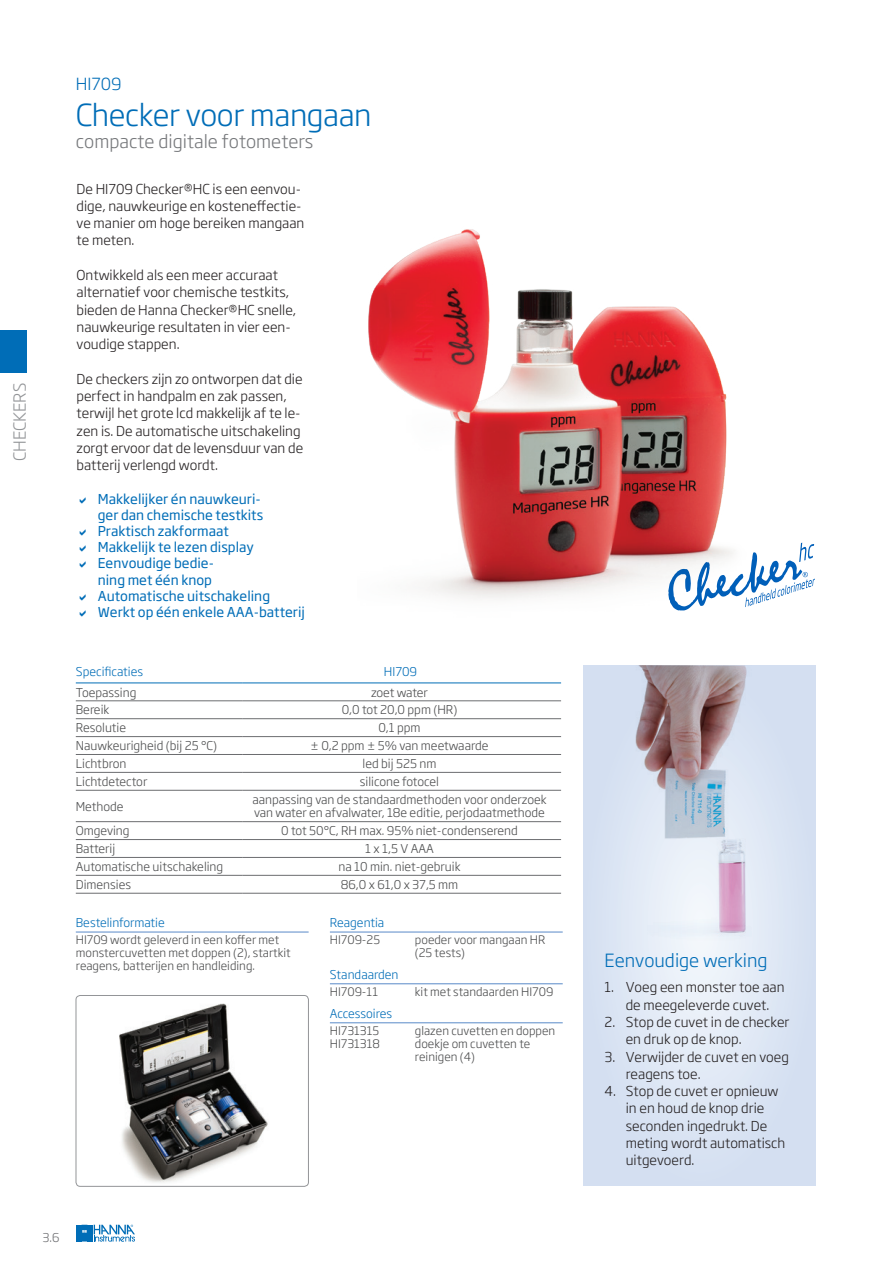
<style>
.page{position:relative;width:893px;height:1263px;background:#fff}
.page>*{position:absolute;margin:0;border:0;box-sizing:border-box;transform-origin:0 0}
.Artikel__titel{font:300 30px "Soho Gothic Pro";letter-spacing:-.015em;color:#006db7}
.Artikel__ondertitel{font:300 18px "Soho Gothic Pro";color:#76787b}
.Titel_2{font:300 18px "Soho Gothic Pro";color:#006db7}
.t1{font:300 16.5px "Soho Gothic Pro";color:#939598}
.Artikel__code{font:300 16.5px "Soho Gothic Pro";color:#006db7}
.t2{font:300 13.5px/17.2px "Soho Gothic Pro";color:#231f20}
.t3{font:13.5px/16.2px "Soho Gothic Pro";color:#006db7}
.Tabeltekst__midden{font:300 12px/13.5px "Soho Gothic Pro";color:#4b4c4d}
.Tabeltekst__links{font:300 12px "Soho Gothic Pro";color:#4b4c4d}
.Bestelinformatie__ti{font:300 12px "Soho Gothic Pro";color:#006db7}
.Tabeltekst__titel{font:300 12px "Soho Gothic Pro";color:#006db7}
.Tabeltekst__midden-2{font:300 12px "Soho Gothic Pro";letter-spacing:-.02em;color:#4b4c4d}
.t4{font:300 12px "Soho Gothic Pro";color:#6c6d70}
.Bestelinformatie__te{font:300 11.55px/12.8px "Soho Gothic Pro";color:#4b4c4d}
.Bestelinformatie__ta{font:300 11.55px/12.8px "Soho Gothic Pro";color:#4b4c4d}
</style>
<div class="page">
<img style="left:368px;top:229px;width:435px;height:382px">
<hr style="left:76px;top:932px;width:233px;height:1px;background:#598ac8">
<hr style="left:330px;top:932px;width:233px;height:1px;background:#598ac8">
<hr style="left:330px;top:983px;width:233px;height:1px;background:#598ac8">
<hr style="left:330px;top:1022px;width:233px;height:1px;background:#598ac8">
<svg style="left:584px;top:666px;width:232px;height:519px"></svg>
<img style="left:603px;top:666px;width:180px;height:293px">
<img style="left:119px;top:1003px;width:149px;height:180px">
<div style="left:76px;top:995px;width:233px;height:191px;border:1px solid #939598;border-radius:4px"></div>
<hr style="left:76px;top:718px;width:166px;height:1px;background:#6c6d70">
<hr style="left:242px;top:718px;width:319px;height:1px;background:#6c6d70">
<hr style="left:76px;top:736px;width:166px;height:1px;background:#6c6d70">
<hr style="left:242px;top:736px;width:319px;height:1px;background:#6c6d70">
<hr style="left:76px;top:754px;width:166px;height:1px;background:#6c6d70">
<hr style="left:242px;top:754px;width:319px;height:1px;background:#6c6d70">
<hr style="left:76px;top:772px;width:166px;height:1px;background:#6c6d70">
<hr style="left:242px;top:772px;width:319px;height:1px;background:#6c6d70">
<hr style="left:76px;top:790px;width:166px;height:1px;background:#6c6d70">
<hr style="left:242px;top:790px;width:319px;height:1px;background:#6c6d70">
<hr style="left:242px;top:821px;width:319px;height:1px;background:#6c6d70">
<hr style="left:76px;top:839px;width:166px;height:1px;background:#6c6d70">
<hr style="left:242px;top:839px;width:319px;height:1px;background:#6c6d70">
<hr style="left:76px;top:857px;width:166px;height:1px;background:#6c6d70">
<hr style="left:242px;top:857px;width:319px;height:1px;background:#6c6d70">
<hr style="left:76px;top:875px;width:166px;height:1px;background:#6c6d70">
<hr style="left:242px;top:875px;width:319px;height:1px;background:#6c6d70">
<hr style="left:76px;top:893px;width:166px;height:1px;background:#6c6d70">
<hr style="left:242px;top:893px;width:319px;height:1px;background:#6c6d70">
<hr style="left:76px;top:821px;width:166px;height:1px;background:#6c6d70">
<hr style="left:76px;top:682px;width:166px;height:1px;background:#006db7">
<hr style="left:242px;top:682px;width:319px;height:1px;background:#006db7">
<hr style="left:242px;top:700px;width:319px;height:1px;background:#6c6d70">
<hr style="left:76px;top:700px;width:166px;height:1px;background:#6c6d70">
<svg style="left:668px;top:543px;width:147px;height:67px"></svg>
<div style="left:0;top:330px;width:27px;height:42px;background:#006db7"></div>
<svg style="left:77px;top:1224px;width:58px;height:18px"></svg>
<p class="t1" style="left:7px;top:461px;width:80px;rotate:-90deg">CHECKERS</p>
<p class="Artikel__code" style="left:76px;top:71px;width:47px">HI709</p>
<p class="Artikel__titel" style="left:76px;top:92px;width:297px">Checker voor mangaan</p>
<p class="Artikel__ondertitel" style="left:76px;top:127px;width:239px">compacte digitale fotometers</p>
<p class="t2" style="left:77px;top:179px;width:229px">De HI709 Checker®HC is een eenvou&shy;dige, nauwkeurige en kosteneffectie&shy;ve manier om hoge bereiken mangaan te meten.</p>
<p class="t2" style="left:77px;top:266px;width:221px">Ontwikkeld als een meer accuraat alternatief voor chemische testkits, bieden de Hanna Checker®HC snelle, nauwkeurige resultaten in vier een&shy;voudige stappen.</p>
<p class="t2" style="left:77px;top:369px;width:228px">De checkers zijn zo ontworpen dat die perfect in handpalm en zak passen, terwijl het grote lcd makkelijk af te le&shy;zen is. De automatische uitschakeling zorgt ervoor dat de levensduur van de batterij verlengd wordt.</p>
<p class="t3" style="left:98px;top:490px;width:167px">Makkelijker én nauwkeuri&shy;ger dan chemische testkits</p>
<p class="t3" style="left:98px;top:522px;width:133px">Praktisch zakformaat</p>
<p class="t3" style="left:98px;top:538px;width:158px">Makkelijk te lezen display</p>
<p class="t3" style="left:98px;top:555px;width:118px">Eenvoudige bedie&shy;ning met één knop</p>
<p class="t3" style="left:98px;top:587px;width:174px">Automatische uitschakeling</p>
<p class="t3" style="left:98px;top:603px;width:209px">Werkt op één enkele AAA-batterij</p>
<p class="Tabeltekst__titel" style="left:76px;top:662px;width:69px">Specificaties</p>
<p class="Tabeltekst__titel" style="left:384px;top:662px;width:35px">HI709</p>
<p class="Tabeltekst__links" style="left:76px;top:683px;width:62px">Toepassing</p>
<p class="Tabeltekst__midden-2" style="left:371px;top:683px;width:58px">zoet water</p>
<p class="Tabeltekst__links" style="left:76px;top:701px;width:35px">Bereik</p>
<p class="Tabeltekst__midden" style="left:342px;top:702px;width:117px">0,0 tot 20,0 ppm (HR)</p>
<p class="Tabeltekst__links" style="left:76px;top:718px;width:52px">Resolutie</p>
<p class="Tabeltekst__midden" style="left:378px;top:720px;width:44px">0,1 ppm</p>
<p class="Tabeltekst__links" style="left:76px;top:736px;width:143px">Nauwkeurigheid (bij 25 °C)</p>
<p class="Tabeltekst__midden" style="left:311px;top:738px;width:179px">± 0,2 ppm ± 5% van meetwaarde</p>
<p class="Tabeltekst__links" style="left:76px;top:754px;width:52px">Lichtbron</p>
<p class="Tabeltekst__midden" style="left:363px;top:756px;width:75px">led bij 525 nm</p>
<p class="Tabeltekst__links" style="left:76px;top:772px;width:73px">Lichtdetector</p>
<p class="Tabeltekst__midden" style="left:360px;top:774px;width:81px">silicone fotocel</p>
<p class="Tabeltekst__links" style="left:76px;top:797px;width:49px">Methode</p>
<p class="Tabeltekst__midden" style="left:252px;top:792px;width:296px">aanpassing van de standaardmethoden voor onderzoek van water en afvalwater, 18e editie, perjodaatmethode</p>
<p class="Tabeltekst__links" style="left:76px;top:821px;width:55px">Omgeving</p>
<p class="Tabeltekst__midden" style="left:281px;top:823px;width:238px">0 tot 50°C, RH max. 95% niet-condenserend</p>
<p class="Tabeltekst__links" style="left:76px;top:839px;width:41px">Batterij</p>
<p class="Tabeltekst__midden" style="left:365px;top:841px;width:70px">1 x 1,5 V AAA</p>
<p class="Tabeltekst__links" style="left:76px;top:857px;width:149px">Automatische uitschakeling</p>
<p class="Tabeltekst__midden" style="left:338px;top:859px;width:124px">na 10 min. niet-gebruik</p>
<p class="Tabeltekst__links" style="left:76px;top:875px;width:57px">Dimensies</p>
<p class="Tabeltekst__midden" style="left:341px;top:877px;width:119px">86,0 x 61,0 x 37,5 mm</p>
<p class="Bestelinformatie__ti" style="left:76px;top:914px;width:91px">Bestelinformatie</p>
<p class="Bestelinformatie__te" style="left:76px;top:933px;width:216px">HI709 wordt geleverd in een koffer met monstercuvetten met doppen (2), startkit reagens, batterijen en handleiding.</p>
<p class="Bestelinformatie__ti" style="left:330px;top:914px;width:56px">Reagentia</p>
<p class="Bestelinformatie__te" style="left:330px;top:933px;width:52px">HI709-25</p>
<p class="Bestelinformatie__te" style="left:415px;top:933px;width:132px">poeder voor mangaan HR (25 tests)</p>
<p class="Bestelinformatie__ti" style="left:330px;top:965px;width:70px">Standaarden</p>
<p class="Bestelinformatie__te" style="left:330px;top:985px;width:50px">HI709-11</p>
<p class="Bestelinformatie__te" style="left:415px;top:985px;width:140px">kit met standaarden HI709</p>
<p class="Bestelinformatie__ti" style="left:330px;top:1004px;width:64px">Accessoires</p>
<p class="Bestelinformatie__ta" style="left:330px;top:1024px;width:51px">HI731315</p>
<p class="Bestelinformatie__ta" style="left:415px;top:1024px;width:142px">glazen cuvetten en doppen</p>
<p class="Bestelinformatie__ta" style="left:330px;top:1036px;width:52px">HI731318</p>
<p class="Bestelinformatie__ta" style="left:415px;top:1036px;width:117px">doekje om cuvetten te reinigen (4)</p>
<p class="t4" style="left:43px;top:1228px;width:19px">3.6</p>
<p class="Titel_2" style="left:604px;top:946px;width:165px">Eenvoudige werking</p>
<p class="t2" style="left:604px;top:978px;width:181px;text-align:center">1. Voeg een monster toe aan de meegeleverde cuvet.</p>
<p class="t2" style="left:626px;top:1012px;width:165px;text-indent:-21px">2. Stop de cuvet in de checker en druk op de knop.</p>
<p class="t2" style="left:626px;top:1047px;width:165px;text-indent:-21px">3. Verwijder de cuvet en voeg reagens toe.</p>
<p class="t2" style="left:626px;top:1082px;width:161px;text-indent:-21px">4. Stop de cuvet er opnieuw in en houd de knop drie seconden ingedrukt. De meting wordt automatisch uitgevoerd.</p>
</div>
